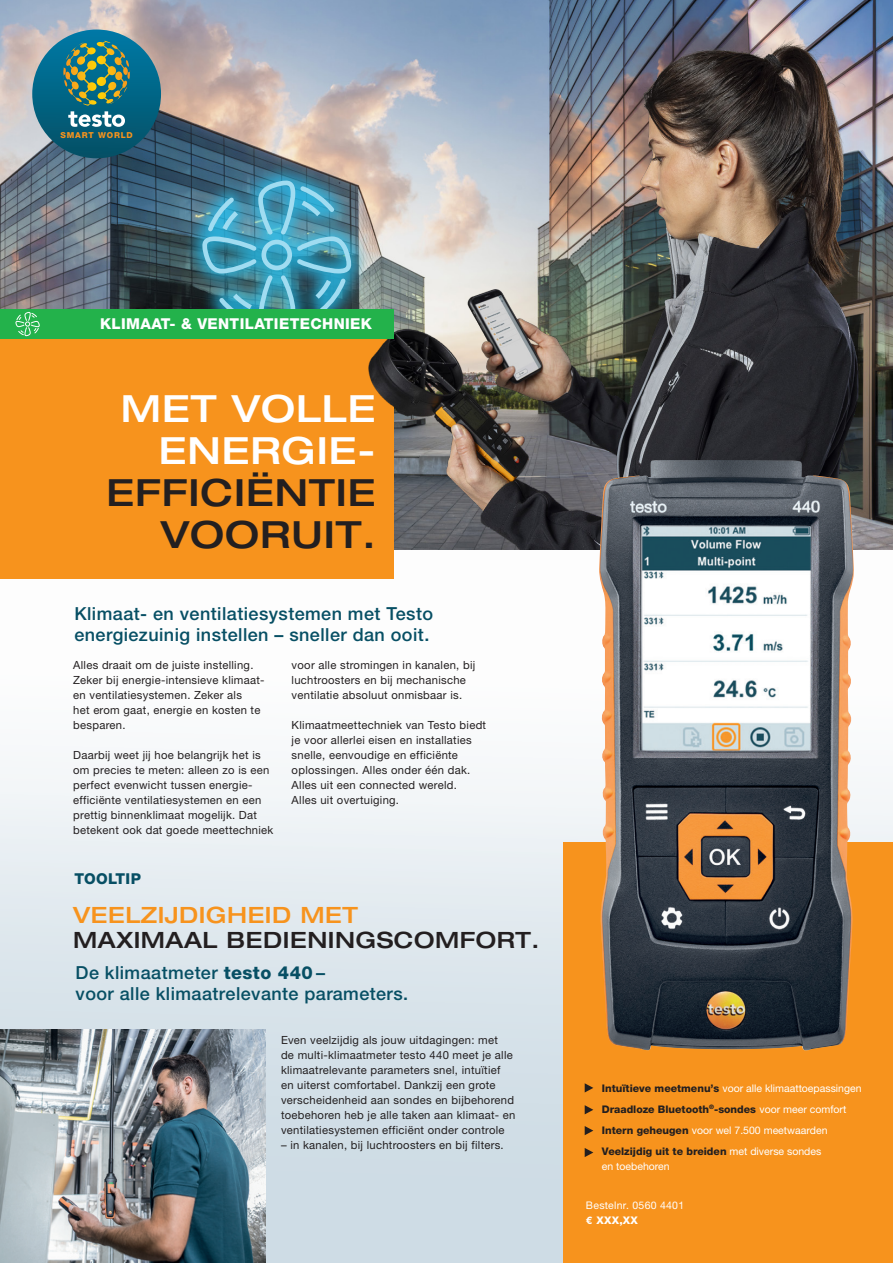
<style>
.page{position:relative;width:893px;height:1263px;background:#fff}
.page>*{position:absolute;margin:0;border:0;box-sizing:border-box;transform-origin:0 0}
.t1{font:500 expanded 37.5px/42px "Helvetica Neue LTW1 G";letter-spacing:.025em;color:#231f20;text-align:right}
.t2{font:500 expanded 37.5px/42px "Helvetica Neue LTW1 G";letter-spacing:.025em;color:#fff;text-align:right}
.t3{font:500 expanded 22.5px "Helvetica Neue LTW1 G";letter-spacing:.025em;color:#231f20}
.t4{font:500 expanded 22.5px "Helvetica Neue LTW1 G";letter-spacing:.025em;color:#f7931d}
.t5{font:500 18px/21px "Helvetica Neue LTW1 G";letter-spacing:.025em;color:#074f64}
.t6{font:800 15px "Helvetica Neue LTW1 G";letter-spacing:.025em;color:#fff}
.t7{font:800 15px "Helvetica Neue LTW1 G";letter-spacing:.025em;color:#074f64}
.t8{font:11.25px/15px "Helvetica Neue LTW1 G";letter-spacing:.025em;color:#231f20}
.t9{font:800 10.5px/21px "Helvetica Neue LTW1 G";color:#231f20}
.t10{font:10.5px "Helvetica Neue LTW1 G";letter-spacing:.025em;color:#fff}
.t11{font:10.5px "Helvetica Neue LTW1 G";color:#fff}
.t12{font:800 10.5px "Helvetica Neue LTW1 G";color:#fff}
.t13{font:800 8.25px "Helvetica Neue LTW1 G";letter-spacing:.1em;color:#f7931d}
.s1{font-weight:800}
.s2{font-weight:400;color:#fff}
</style>
<div class="page">
<div style="left:0;top:549px;width:893px;height:714px;background:linear-gradient(to bottom,#fff,#c6d6e1)"></div>
<img style="left:0;top:0;width:233px;height:309px">
<div style="left:563px;top:842px;width:330px;height:421px;background:#f7931d"></div>
<div style="left:183px;top:161px;width:188px;height:188px;background:#22c2f3;opacity:.75"></div>
<svg style="left:198px;top:176px;width:35px;height:133px;background:#44869d"></svg>
<div style="left:0;top:310px;width:393px;height:269px;background:#f7931d"></div>
<img style="left:0;top:1029px;width:266px;height:234px">
<div style="left:32px;top:30px;width:129px;height:128px;background:linear-gradient(to bottom,#027ba6,#045166);border-radius:64px"></div>
<svg style="left:65px;top:40px;width:65px;height:87px;background:#4f8677"></svg>
<img style="left:233px;top:0;width:660px;height:549px">
<img style="left:599px;top:460px;width:255px;height:591px">
<img style="left:458px;top:289px;width:127px;height:126px">
<div style="left:0;top:309px;width:393px;height:29px;background:#23b24b"></div>
<svg style="left:15px;top:312px;width:25px;height:25px"></svg>
<svg style="left:585px;top:1083px;width:8px;height:9px"></svg>
<svg style="left:585px;top:1105px;width:8px;height:9px"></svg>
<svg style="left:585px;top:1126px;width:8px;height:9px"></svg>
<svg style="left:585px;top:1148px;width:8px;height:9px"></svg>
<p class="t13" style="left:60px;top:130px;width:74px">SMART WORLD</p>
<h3 class="t6" style="left:100px;top:315px;width:273px">KLIMAAT- &amp; VENTILATIETECHNIEK</h3>
<h1 class="t2" style="left:121px;top:386px;width:256px">MET VOLLE<br>ENERGIE-</h1>
<h1 class="t1" style="left:107px;top:470px;width:271px">EFFICIËNTIE<br>VOORUIT.</h1>
<h3 class="t5" style="left:74px;top:603px;width:360px">Klimaat- en ventilatiesystemen met Testo energiezuinig instellen – sneller dan ooit.</h3>
<p class="t8" style="left:73px;top:657px;width:193px">Alles draait om de juiste instelling.<br>Zeker bij energie-intensieve klimaat&shy;en ventilatiesystemen. Zeker als<br>het erom gaat, energie en kosten te besparen.</p>
<p class="t8" style="left:73px;top:747px;width:202px">Daarbij weet jij hoe belangrijk het is om precies te meten: alleen zo is een perfect evenwicht tussen energie&shy;efficiënte ventilatiesystemen en een prettig binnenklimaat mogelijk. Dat betekent ook dat goede meettechniek</p>
<h3 class="t7" style="left:74px;top:869px;width:68px">TOOLTIP</h3>
<p class="t8" style="left:292px;top:657px;width:185px">voor alle stromingen in kanalen, bij luchtroosters en bij mechanische ventilatie absoluut onmisbaar is.</p>
<p class="t8" style="left:292px;top:717px;width:196px">Klimaatmeettechniek van Testo biedt je voor allerlei eisen en installaties snelle, eenvoudige en efficiënte oplossingen. Alles onder één dak.<br>Alles uit een connected wereld.<br>Alles uit overtuiging.</p>
<h2 class="t4" style="left:73px;top:900px;width:286px">VEELZIJDIGHEID MET</h2>
<h2 class="t3" style="left:73px;top:926px;width:468px">MAXIMAAL BEDIENINGSCOMFORT.</h2>
<h3 class="t5" style="left:76px;top:962px;width:334px">De klimaatmeter <span class="s1">testo 440</span> –<br>voor alle klimaatrelevante parameters.</h3>
<p class="t8" style="left:281px;top:1032px;width:236px">Even veelzijdig als jouw uitdagingen: met<br>de multi-klimaatmeter testo 440 meet je alle klimaatrelevante parameters snel, intuïtief en uiterst comfortabel. Dankzij een grote verscheidenheid aan sondes en bijbehorend toebehoren heb je alle taken aan klimaat- en ventilatiesystemen efficiënt onder controle</p>
<p class="t8" style="left:281px;top:1137px;width:224px">– in kanalen, bij luchtroosters en bij filters.</p>
<p class="t9" style="left:602px;top:1078px;width:261px">Intuïtieve meetmenu’s <span class="s2">voor alle klimaattoepassingen </span>Draadloze Bluetooth<sup>®</sup>-sondes <span class="s2">voor meer comfort </span>Intern geheugen <span class="s2">voor wel 7.500 meetwaarden </span>Veelzijdig uit te breiden <span class="s2">met diverse sondes</span></p>
<p class="t11" style="left:602px;top:1160px;width:69px">en toebehoren</p>
<p class="t10" style="left:586px;top:1199px;width:100px">Bestelnr. 0560 4401</p>
<p class="t12" style="left:586px;top:1214px;width:54px">€ XXX,XX</p>
</div>
